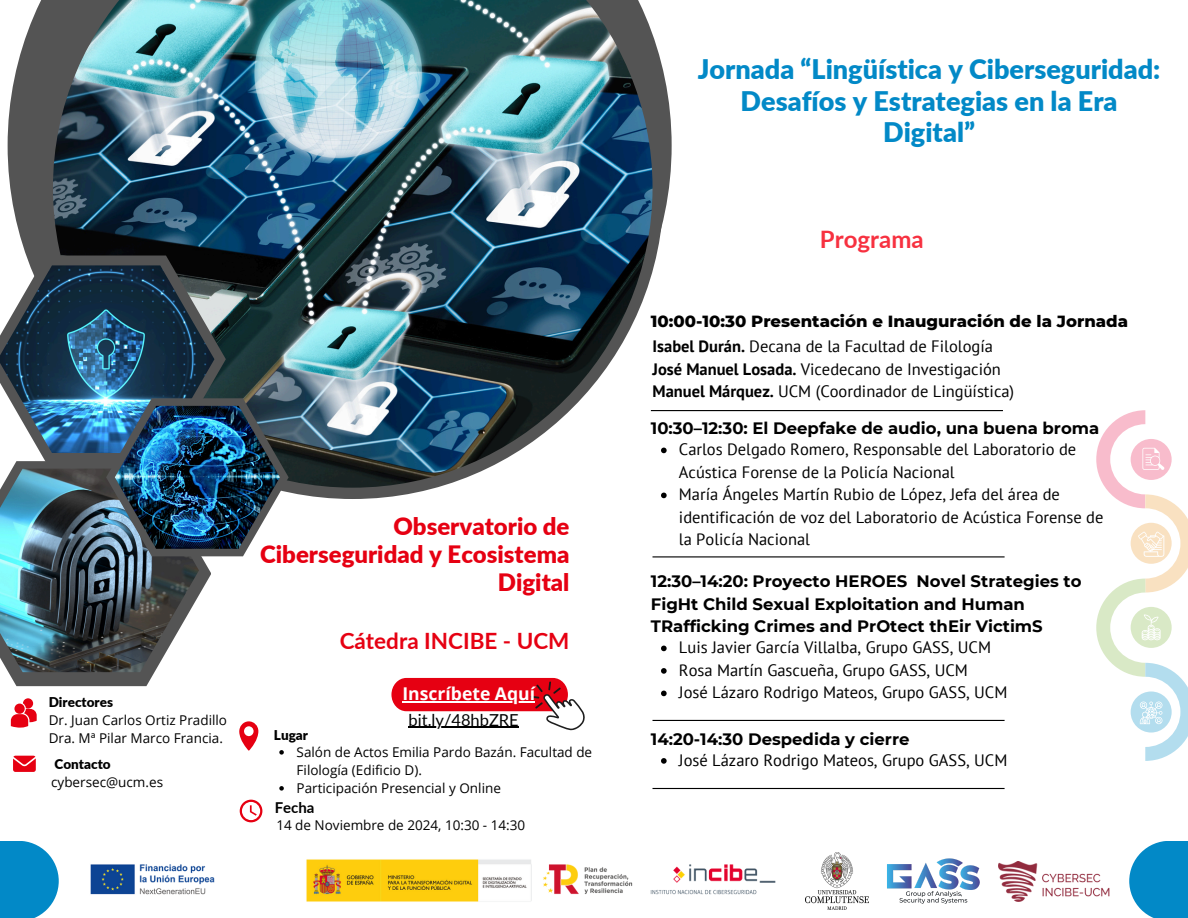
<style>
.page{position:relative;width:1188px;height:918px;background:#fff}
.page>*{position:absolute;margin:0;border:0;box-sizing:border-box;transform-origin:0 0}
.t1{font:900 27px/31.5px "Lato";color:#0289c7;text-align:center}
.t2{font:900 24px/28.2px "Lato";color:#e60012;text-align:right}
.t3{font:700 24px "Lato";color:#f73140}
.t4{font:700 22.5px "Lato";color:#e60012}
.t5{font:700 17.55px "Open Sans";color:#fff}
.t6{font:16.5px/22.5px "PT Sans";color:#000}
.t7{font:700 16.5px/22.5px "Montserrat";color:#000}
.t8{font:800 16.5px "Montserrat";color:#000}
.t9{font:16.5px "Lato";color:#000}
.t10{font:700 15px "Lato";color:#000}
.t11{font:13.5px/18px "Open Sans";color:#000}
.t12{font:900 13.5px "Lato";color:#000}
.s1{font-weight:700}
</style>
<div class="page">
<svg style="left:8px;top:0;width:664px;height:454px;fill:#545454"></svg>
<img style="left:42px;top:0;width:622px;height:499px">
<svg style="left:8px;top:256px;width:218px;height:205px;background:#5a5f5f"></svg>
<img style="left:0;top:265px;width:214px;height:188px">
<svg style="left:8px;top:461px;width:203px;height:225px;fill:#545454"></svg>
<img style="left:0;top:469px;width:199px;height:203px">
<img style="left:106px;top:398px;width:183px;height:158px">
<img style="left:115px;top:406px;width:165px;height:143px">
<div style="left:0;top:841px;width:59px;height:77px;background:#0289c7"></div>
<div style="left:1129px;top:841px;width:59px;height:77px;background:#0289c7"></div>
<img style="left:90px;top:859px;width:686px;height:43px">
<img style="left:806px;top:852px;width:63px;height:58px">
<img style="left:887px;top:858px;width:92px;height:46px">
<img style="left:998px;top:861px;width:112px;height:41px">
<svg style="left:1096px;top:410px;width:92px;height:351px"></svg>
<svg style="left:661px;top:448px;width:6px;height:5px"></svg>
<svg style="left:661px;top:493px;width:6px;height:5px"></svg>
<svg style="left:661px;top:646px;width:6px;height:5px"></svg>
<svg style="left:661px;top:668px;width:6px;height:6px"></svg>
<svg style="left:661px;top:691px;width:6px;height:5px"></svg>
<svg style="left:661px;top:758px;width:6px;height:6px"></svg>
<hr style="left:653px;top:556px;width:352px;height:1px;background:#000">
<hr style="left:651px;top:410px;width:352px;height:1px;background:#000">
<hr style="left:653px;top:788px;width:352px;height:1px;background:#000">
<hr style="left:653px;top:720px;width:352px;height:1px;background:#000">
<svg style="left:11px;top:698px;width:26px;height:30px"></svg>
<svg style="left:240px;top:800px;width:22px;height:22px"></svg>
<svg style="left:239px;top:721px;width:19px;height:30px"></svg>
<svg style="left:13px;top:756px;width:23px;height:15px"></svg>
<svg style="left:279px;top:750px;width:5px;height:5px"></svg>
<svg style="left:279px;top:786px;width:5px;height:5px"></svg>
<svg style="left:391px;top:678px;width:194px;height:53px"></svg>
<hr style="left:402px;top:702px;width:133px;height:1px;background:#fff">
<hr style="left:409px;top:727px;width:110px;height:1px;background:#000">
<h4 class="t2" style="left:260px;top:511px;width:311px">Observatorio de<br>Ciberseguridad y Ecosistema<br>Digital</h4>
<p class="t4" style="left:340px;top:626px;width:231px">Cátedra INCIBE - UCM</p>
<p class="t12" style="left:49px;top:694px;width:66px">Directores</p>
<h3 class="t11" style="left:49px;top:711px;width:180px">Dr. Juan Carlos Ortiz Pradillo</h3>
<h4 class="t11" style="left:49px;top:729px;width:176px">Dra. Mª Pilar Marco Francia.</h4>
<h5 class="t12" style="left:274px;top:727px;width:36px">Lugar</h5>
<p class="t5" style="left:402px;top:682px;width:134px">Inscríbete Aquí</p>
<p class="t9" style="left:409px;top:709px;width:112px">bit.ly/48hbZRE</p>
<h5 class="t12" style="left:55px;top:755px;width:58px">Contacto</h5>
<p class="t11" style="left:51px;top:772px;width:113px">cybersec@ucm.es</p>
<p class="t11" style="left:297px;top:743px;width:297px">Salón de Actos Emilia Pardo Bazán. Facultad de<br>Filología (Edificio D).</p>
<p class="t11" style="left:297px;top:779px;width:206px">Participación Presencial y Online</p>
<p class="t10" style="left:275px;top:798px;width:41px">Fecha</p>
<p class="t11" style="left:276px;top:815px;width:250px">14 de Noviembre de 2024, 10:30 - 14:30</p>
<h3 class="t1" style="left:698px;top:53px;width:464px">Jornada “Lingüística y Ciberseguridad:<br>Desafíos y Estrategias en la Era<br>Digital”</h3>
<h3 class="t3" style="left:820px;top:225px;width:105px">Programa</h3>
<h2 class="t8" style="left:651px;top:311px;width:479px">10:00-10:30 Presentación e Inauguración de la Jornada</h2>
<h2 class="t6" style="left:653px;top:335px;width:363px"><span class="s1">Isabel Durán.</span> Decana de la Facultad de Filología<br><span class="s1">José Manuel Losada.</span> Vicedecano de Investigación<br><span class="s1">Manuel Márquez.</span> UCM (Coordinador de Lingüística)</h2>
<p class="t7" style="left:651px;top:417px;width:450px">10:30–12:30: El Deepfake de audio, una buena broma</p>
<p class="t6" style="left:679px;top:438px;width:399px">Carlos Delgado Romero, Responsable del Laboratorio de<br>Acústica Forense de la Policía Nacional</p>
<h3 class="t6" style="left:679px;top:483px;width:426px">María Ángeles Martín Rubio de López, Jefa del área de identificación de voz del Laboratorio de Acústica Forense de la Policía Nacional</h3>
<p class="t7" style="left:651px;top:570px;width:432px">12:30–14:20: Proyecto HEROES Novel Strategies to<br>FigHt Child Sexual Exploitation and Human<br>TRafficking Crimes and PrOtect thEir VictimS</p>
<p class="t6" style="left:679px;top:636px;width:314px">Luis Javier García Villalba, Grupo GASS, UCM</p>
<p class="t6" style="left:679px;top:659px;width:290px">Rosa Martín Gascueña, Grupo GASS, UCM</p>
<h3 class="t6" style="left:679px;top:681px;width:330px">José Lázaro Rodrigo Mateos, Grupo GASS, UCM</h3>
<p class="t7" style="left:651px;top:727px;width:260px">14:20-14:30 Despedida y cierre</p>
<p class="t6" style="left:679px;top:749px;width:330px">José Lázaro Rodrigo Mateos, Grupo GASS, UCM</p>
</div>
